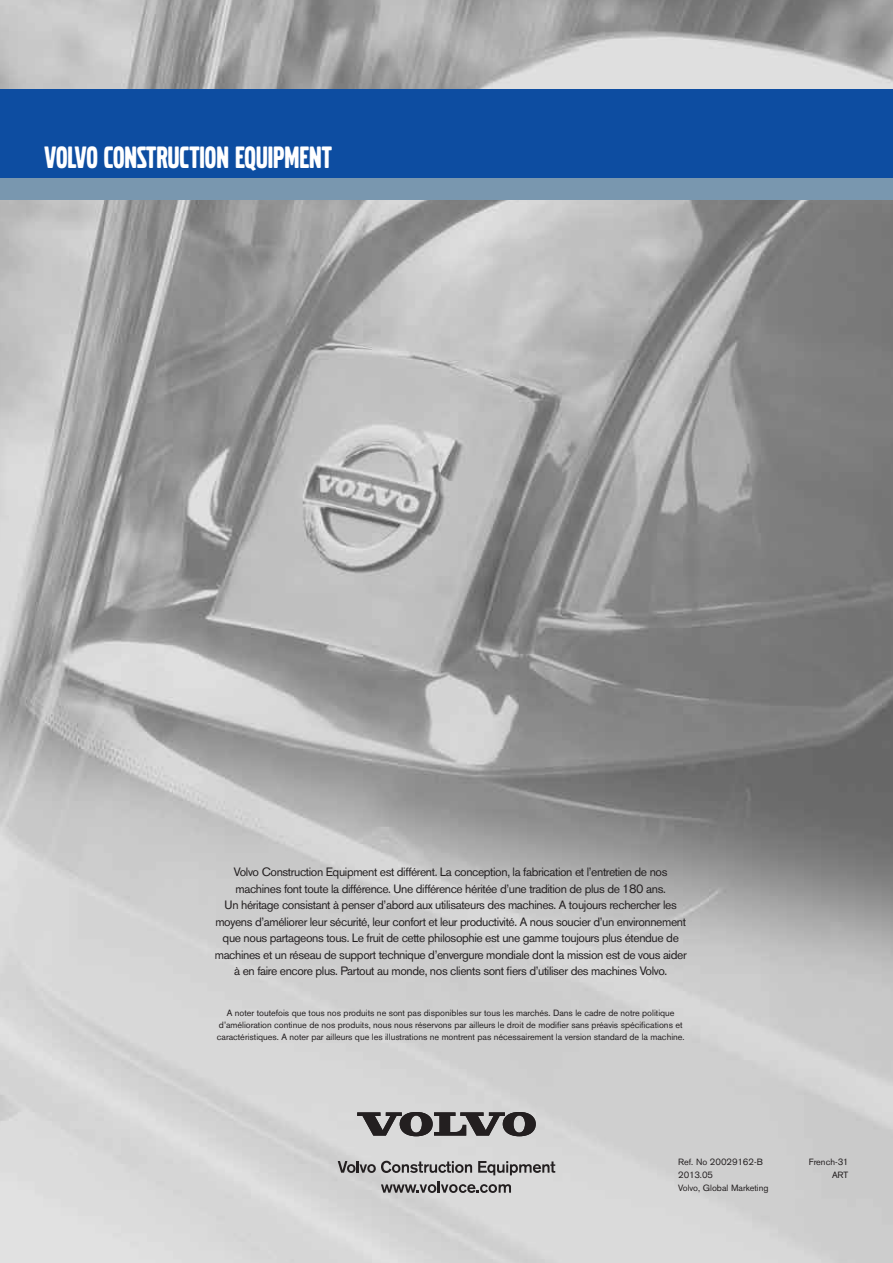
<style>
.page{position:relative;width:893px;height:1263px;background:#fff}
.page>*{position:absolute;margin:0;border:0;box-sizing:border-box;transform-origin:0 0}
.t1{font:32.25px "Volvo Broad Pro";color:#fff}
.t2{font:12px/16.5px "Volvo Sans Pro";letter-spacing:-.03em;color:#231f20;text-align:center}
.t3{font:9px/12px "Volvo Sans Pro";color:#231f20;text-align:center}
</style>
<div class="page">
<img style="left:0;top:0;width:893px;height:1263px">
<svg style="left:357px;top:1112px;width:179px;height:24px;background:#6f6d6d"></svg>
<svg style="left:338px;top:1161px;width:134px;height:12px;background:#918f90"></svg>
<svg style="left:478px;top:1161px;width:77px;height:14px"></svg>
<svg style="left:381px;top:1181px;width:130px;height:12px;background:#959494"></svg>
<div style="left:0;top:89px;width:893px;height:90px;background:#0d4da1"></div>
<div style="left:0;top:179px;width:893px;height:21px;background:#7997af"></div>
<h1 class="t1" style="left:45px;top:142px;width:289px">VOLVO CONSTRUCTION EQUIPMENT</h1>
<p class="t2" style="left:215px;top:864px;width:473px">Volvo Construction Equipment est différent. La conception, la fabrication et l’entretien de nos machines font toute la différence. Une différence héritée d’une tradition de plus de 180 ans.<br>Un héritage consistant à penser d’abord aux utilisateurs des machines. A toujours rechercher les moyens d’améliorer leur sécurité, leur confort et leur productivité. A nous soucier d’un environnement que nous partageons tous. Le fruit de cette philosophie est une gamme toujours plus étendue de machines et un réseau de support technique d’envergure mondiale dont la mission est de vous aider à en faire encore plus. Partout au monde, nos clients sont fiers d’utiliser des machines Volvo.</p>
<p class="t3" style="left:217px;top:1007px;width:469px">A noter toutefois que tous nos produits ne sont pas disponibles sur tous les marchés. Dans le cadre de notre politique d’amélioration continue de nos produits, nous nous réservons par ailleurs le droit de modifier sans préavis spécifications et caractéristiques. A noter par ailleurs que les illustrations ne montrent pas nécessairement la version standard de la machine.</p>
<p class="t3" style="left:678px;top:1156px;width:86px">Ref. No 20029162-B</p>
<p class="t3" style="left:809px;top:1156px;width:41px">French-31</p>
<p class="t3" style="left:678px;top:1169px;width:36px">2013.05</p>
<p class="t3" style="left:832px;top:1169px;width:18px">ART</p>
<p class="t3" style="left:678px;top:1182px;width:92px">Volvo, Global Marketing</p>
</div>
